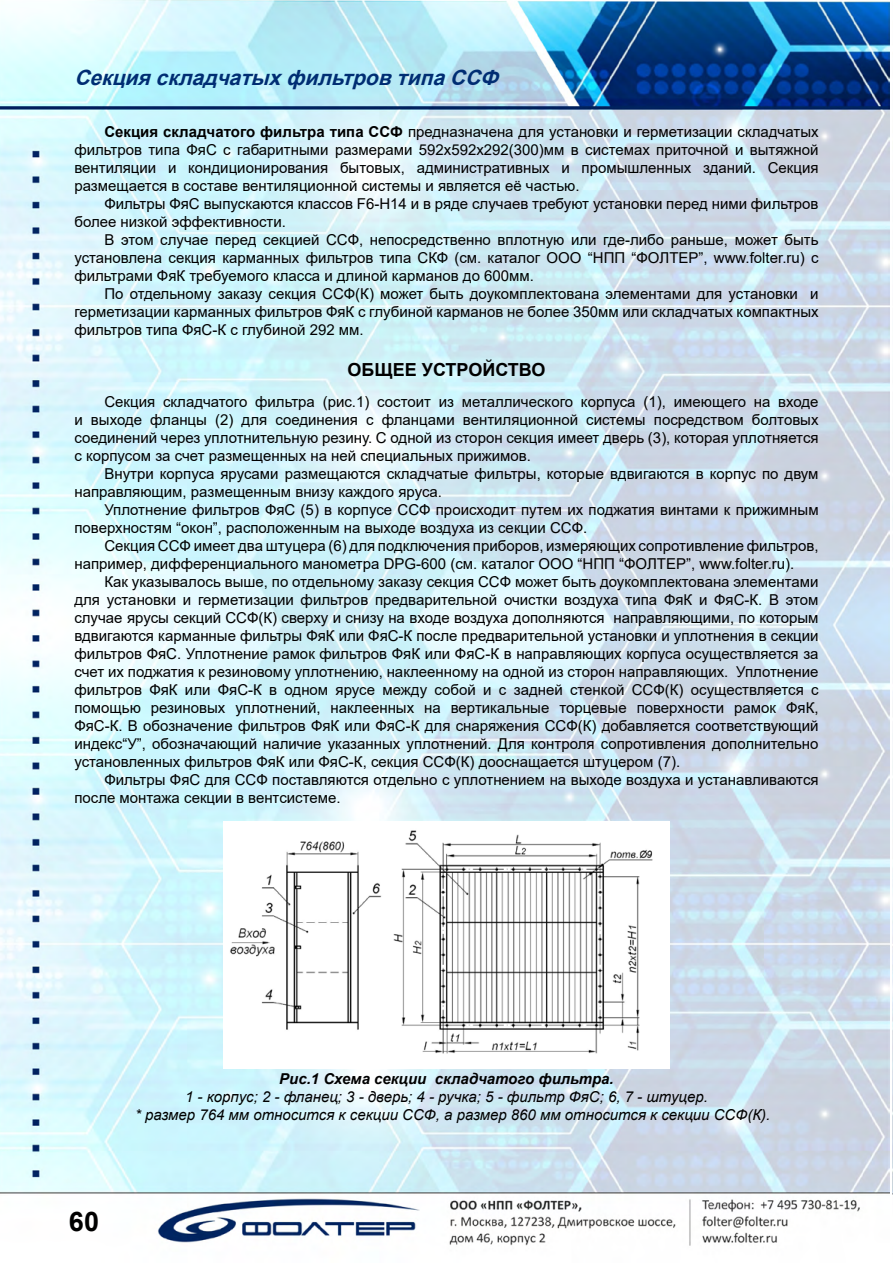
<style>
.page{position:relative;width:893px;height:1263px;background:#fff}
.page>*{position:absolute;margin:0;border:0;box-sizing:border-box;transform-origin:0 0}
.t1{font:700 27px "Arial";color:#000}
.t2{font:italic 700 21px "Arial";color:#002d73}
.t3{font:700 18px "Arial";color:#000}
.t4{font:15px/18px "Arial";color:#000;text-align:justify}
.t5{font:italic 15px/18px "Arial";color:#000}
.t6{font:italic 700 15px "Arial";color:#000}
.s1{font-weight:700}
</style>
<div class="page">
<img style="left:892px;top:503px;width:1px;height:692px">
<img style="left:0;top:0;width:889px;height:1246px">
<img style="left:224px;top:822px;width:445px;height:246px">
<h2 class="t2" style="left:74px;top:63px;width:433px">СекцияскладчатыхфильтровтипаССФ</h2>
<p class="t4" style="left:74px;top:123px;width:746px;text-indent:30px"><span class="s1">Секция складчатого фильтра типа ССФ</span> предназначена для установки и герметизации складчатых фильтров типа ФяС с габаритными размерами 592х592х292(300)мм в системах приточной и вытяжной вентиляции и кондиционирования бытовых, административных и промышленных зданий. Секция размещается в составе вентиляционной системы и является её частью.</p>
<p class="t4" style="left:74px;top:195px;width:746px;text-indent:30px">Фильтры ФяС выпускаются классов F6-Н14 и в ряде случаев требуют установки перед ними фильтров более низкой эффективности.</p>
<p class="t4" style="left:74px;top:231px;width:746px;text-indent:30px">В этом случае перед секцией ССФ, непосредственно вплотную или где-либо раньше, может быть установлена секция карманных фильтров типа СКФ (см. каталог ООО “НПП “ФОЛТЕР”, www.folter.ru) с фильтрами ФяК требуемого класса и длиной карманов до 600мм.</p>
<p class="t4" style="left:74px;top:285px;width:746px;text-indent:30px">По отдельному заказу секция ССФ(К) может быть доукомплектована элементами для установки и герметизации карманных фильтров ФяК с глубиной карманов не более 350мм или складчатых компактных фильтров типа ФяС-К с глубиной 292 мм.</p>
<p class="t3" style="left:348px;top:357px;width:199px">ОБЩЕЕ УСТРОЙСТВО</p>
<p class="t4" style="left:74px;top:393px;width:746px;text-indent:30px">Секция складчатого фильтра (рис.1) состоит из металлического корпуса (1), имеющего на входе и выходе фланцы (2) для соединения с фланцами вентиляционной системы посредством болтовых соединений через уплотнительную резину. С одной из сторон секция имеет дверь (3), которая уплотняется с корпусом за счет размещенных на ней специальных прижимов.</p>
<p class="t4" style="left:74px;top:465px;width:746px;text-indent:30px">Внутри корпуса ярусами размещаются складчатые фильтры, которые вдвигаются в корпус по двум направляющим, размещенным внизу каждого яруса.</p>
<p class="t4" style="left:74px;top:501px;width:746px;text-indent:30px">Уплотнение фильтров ФяС (5) в корпусе ССФ происходит путем их поджатия винтами к прижимным поверхностям “окон”, расположенным на выходе воздуха из секции ССФ.</p>
<p class="t4" style="left:74px;top:537px;width:746px;text-indent:30px">Секция ССФ имеет два штуцера (6) для подключения приборов, измеряющих сопротивление фильтров, например, дифференциального манометра DPG-600 (см. каталог ООО “НПП “ФОЛТЕР”, www.folter.ru).</p>
<p class="t4" style="left:74px;top:573px;width:746px;text-indent:30px">Как указывалось выше, по отдельному заказу секция ССФ может быть доукомплектована элементами для установки и герметизации фильтров предварительной очистки воздуха типа ФяК и ФяС-К. В этом случае ярусы секций ССФ(К) сверху и снизу на входе воздуха дополняются направляющими, по которым вдвигаются карманные фильтры ФяК или ФяС-К после предварительной установки и уплотнения в секции фильтров ФяС. Уплотнение рамок фильтров ФяК или ФяС-К в направляющих корпуса осуществляется за счет их поджатия к резиновому уплотнению, наклеенному на одной из сторон направляющих. Уплотнение фильтров ФяК или ФяС-К в одном ярусе между собой и с задней стенкой ССФ(К) осуществляется с помощью резиновых уплотнений, наклеенных на вертикальные торцевые поверхности рамок ФяК, ФяС-К. В обозначение фильтров ФяК или ФяС-К для снаряжения ССФ(К) добавляется соответствующий индекс“У”, обозначающий наличие указанных уплотнений. Для контроля сопротивления дополнительно установленных фильтров ФяК или ФяС-К, секция ССФ(К) дооснащается штуцером (7).</p>
<p class="t4" style="left:74px;top:771px;width:746px;text-indent:30px">Фильтры ФяС для ССФ поставляются отдельно с уплотнением на выходе воздуха и устанавливаются после монтажа секции в вентсистеме.</p>
<h1 class="t1" style="left:69px;top:1205px;width:32px">6060</h1>
<p class="t6" style="left:279px;top:1068px;width:336px">Рис.1 Схема секции складчатого фильтра.</p>
<p class="t5" style="left:135px;top:1088px;width:637px;text-indent:50px">1 - корпус; 2 - фланец; 3 - дверь; 4 - ручка; 5 - фильтр ФяС; 6, 7 - штуцер.<br>* размер 764 мм относится к секции ССФ, а размер 860 мм относится к секции ССФ(К).</p>
</div>
